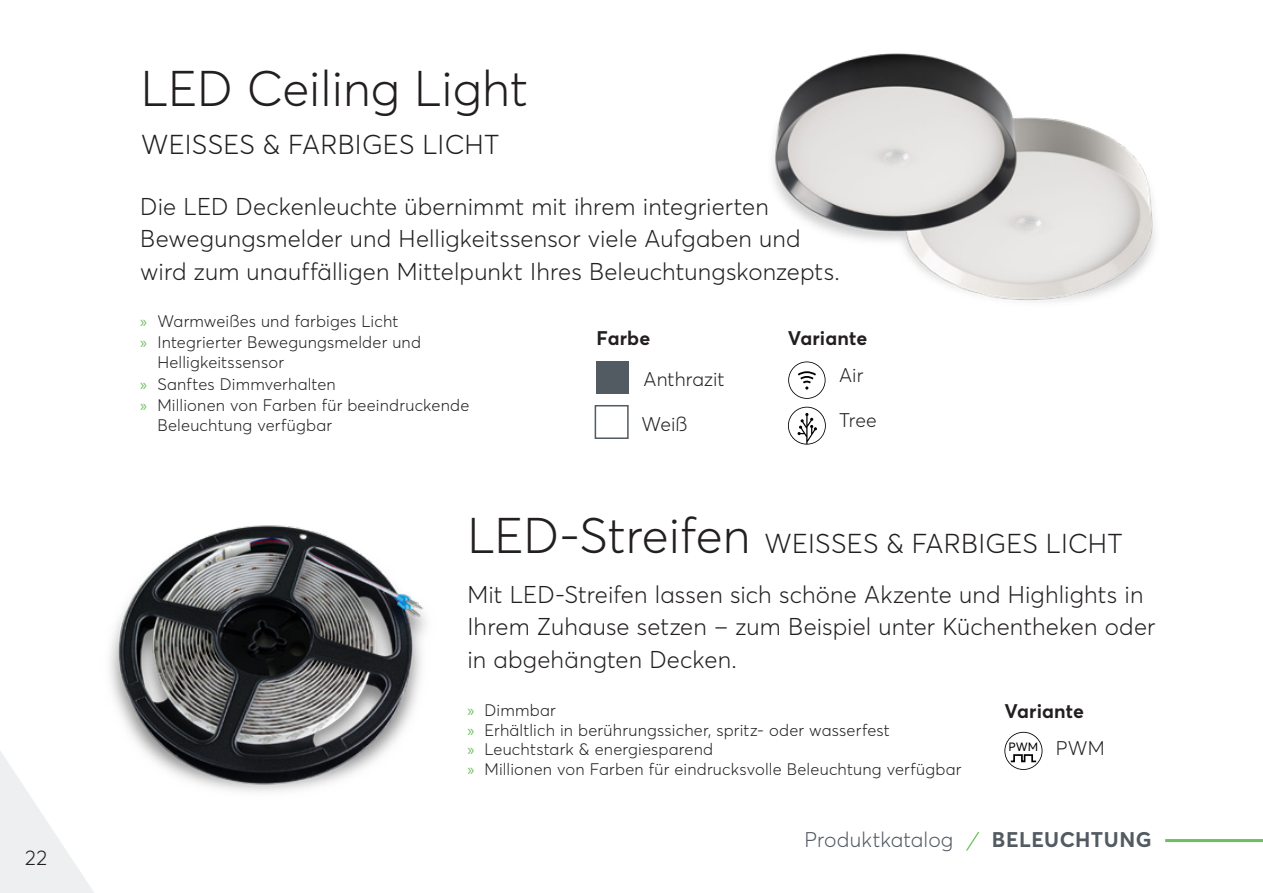
<style>
.page{position:relative;width:1263px;height:893px;background:#fff}
.page>*{position:absolute;margin:0;border:0;box-sizing:border-box;transform-origin:0 0}
.t1{font:300 49.5px "Averta";color:#231f20}
.t2{font:300 27px "Averta";letter-spacing:.01em;color:#231f20}
.t3{font:300 24px/32.7px "Averta";letter-spacing:.005em;color:#231f20}
.t4{font:300 21px "Averta";letter-spacing:.005em;color:#525a62}
.t5{font:700 21px "Averta";letter-spacing:.02em;color:#525a62}
.t6{font:300 21px "Averta";color:#231f20}
.t7{font:700 19.5px "Averta";letter-spacing:.005em;color:#231f20}
.t8{font:300 19.5px "Averta";color:#231f20}
.t9{font:300 16.5px/19.8px "Averta";letter-spacing:.015em;color:#231f20}
.t10{font:11.85px "Averta";color:#000}
.s1{font-family:"Myriad Pro";font-weight:400;color:#6dbf5d}
.s2{font-size:49.5px}
.s3{font-weight:300;font-size:19.5px;color:#231f20}
</style>
<div class="page">
<svg style="left:0;top:751px;width:94px;height:142px"></svg>
<svg style="left:966px;top:832px;width:14px;height:19px"></svg>
<hr style="left:1165px;top:839px;width:98px;height:3px;background:#6dbf5d">
<img style="left:31px;top:525px;width:395px;height:337px">
<img style="left:772px;top:53px;width:383px;height:331px">
<div style="left:596px;top:361px;width:32px;height:32px;background:#525a62"></div>
<svg style="left:788px;top:361px;width:37px;height:38px"></svg>
<svg style="left:788px;top:407px;width:38px;height:38px"></svg>
<div style="left:595px;top:405px;width:34px;height:34px;border:2px solid #525a62"></div>
<svg style="left:1004px;top:732px;width:38px;height:38px"></svg>
<p class="t6" style="left:25px;top:845px;width:23px">22</p>
<h1 class="t1" style="left:141px;top:58px;width:389px">LED Ceiling Light</h1>
<h2 class="t2" style="left:141px;top:128px;width:360px">WEISSES &amp; FARBIGES LICHT</h2>
<h3 class="t3" style="left:140px;top:190px;width:701px">Die LED Deckenleuchte übernimmt mit ihrem integrierten<br>Bewegungsmelder und Helligkeitssensor viele Aufgaben und wird zum unauffälligen Mittelpunkt Ihres Beleuchtungskonzepts.</h3>
<p class="t9" style="left:140px;top:311px;width:260px"><span class="s1">»</span> Warmweißes und farbiges Licht</p>
<p class="t9" style="left:140px;top:332px;width:282px"><span class="s1">»</span> Integrierter Bewegungsmelder und</p>
<p class="t9" style="left:157px;top:352px;width:128px">Helligkeitssensor</p>
<p class="t9" style="left:140px;top:374px;width:197px"><span class="s1">»</span> Sanftes Dimmverhalten</p>
<p class="t9" style="left:140px;top:395px;width:331px"><span class="s1">»</span> Millionen von Farben für beeindruckende</p>
<p class="t9" style="left:157px;top:415px;width:176px">Beleuchtung verfügbar</p>
<p class="t7" style="left:596px;top:326px;width:55px">Farbe</p>
<p class="t7" style="left:788px;top:326px;width:81px">Variante</p>
<p class="t8" style="left:643px;top:367px;width:83px">Anthrazit</p>
<p class="t8" style="left:839px;top:363px;width:26px">Air</p>
<p class="t8" style="left:641px;top:412px;width:48px">Weiß</p>
<p class="t8" style="left:839px;top:408px;width:39px">Tree</p>
<h2 class="t2" style="left:467px;top:527px;width:657px"><span class="s2">LED-Streifen</span> WEISSES &amp; FARBIGES LICHT</h2>
<h3 class="t3" style="left:467px;top:578px;width:690px">Mit LED-Streifen lassen sich schöne Akzente und Highlights in<br>Ihrem Zuhause setzen – zum Beispiel unter Küchentheken oder in abgehängten Decken.</h3>
<p class="t9" style="left:467px;top:700px;width:496px"><span class="s1">»</span> Dimmbar<br><span class="s1">»</span> Erhältlich in berührungssicher, spritz- oder wasserfest<br><span class="s1">»</span> Leuchtstark &amp; energiesparend<br><span class="s1">»</span> Millionen von Farben für eindrucksvolle Beleuchtung verfügbar</p>
<p class="t7" style="left:1004px;top:699px;width:81px">Variante</p>
<p class="t10" style="left:1008px;top:739px;width:98px">PWM <span class="s3">PWM</span></p>
<p class="t4" style="left:804px;top:827px;width:150px">Produktkatalog</p>
<p class="t5" style="left:992px;top:827px;width:161px">BELEUCHTUNG</p>
</div>
